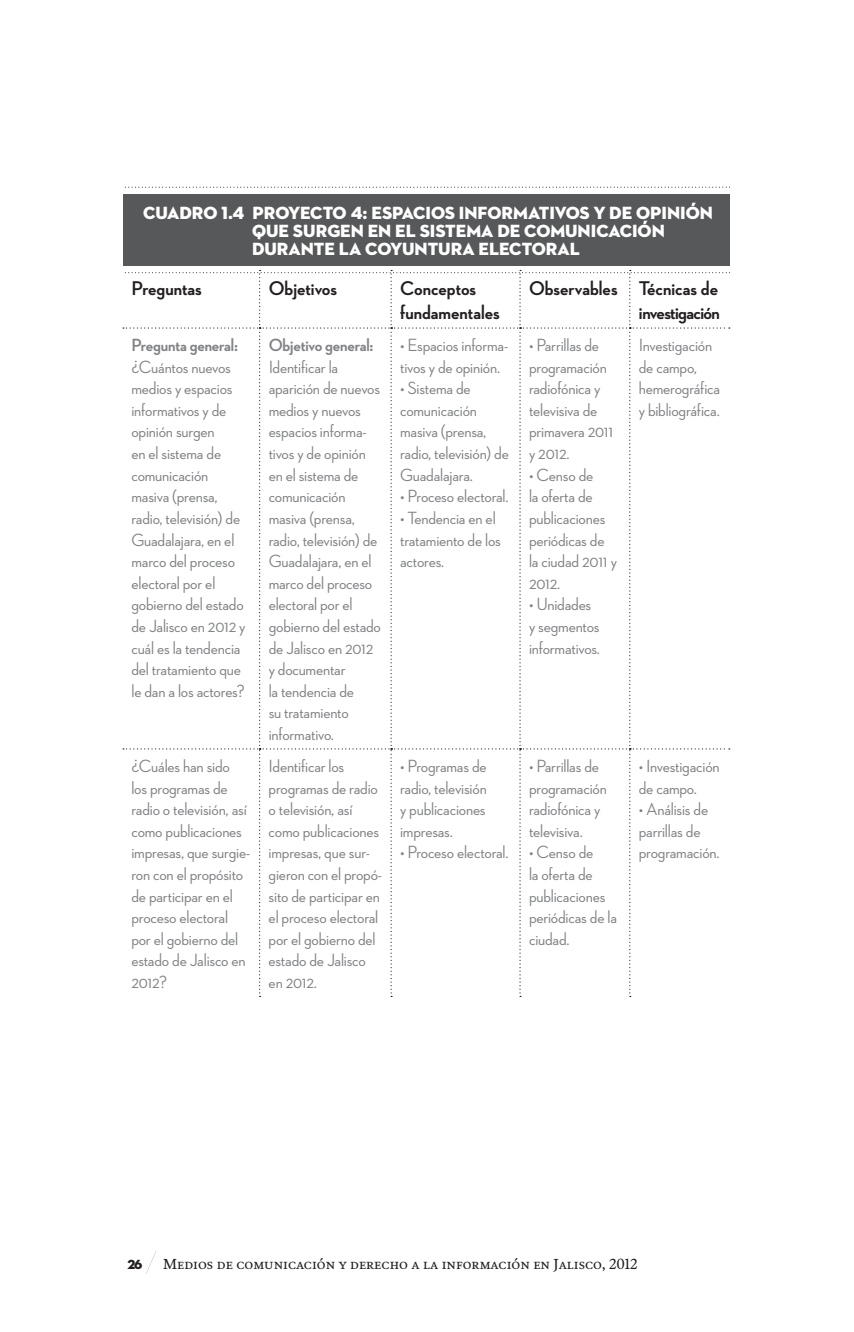
<style>
.page{position:relative;width:854px;height:1332px;background:#fff}
.page>*{position:absolute;margin:0;border:0;box-sizing:border-box;transform-origin:0 0}
.t1{font:700 20.25px/24.3px "Neutraface 2 Display";color:#231f20}
.t2{font:500 18px/21.6px "Neutraface 2 Display";letter-spacing:-.01em;color:#808285}
.t3{font:18px/18px "Neutraface 2 Display Titling";color:#fff}
.t4{font:700 18px "Neutraface 2 Display";letter-spacing:-.01em;color:#808285}
.t5{font:14.62px "Poynter OS Text";color:#231f20}
.t6{font:13.5px "Neutraface 2 Display Titling SC850";color:#231f20}
</style>
<div class="page">
<svg style="left:146px;top:1251px;width:10px;height:23px"></svg>
<div style="left:124px;top:195px;width:606px;height:71px;background:#57585a"></div>
<svg style="left:125px;top:187px;width:605px;height:1px"></svg>
<svg style="left:123px;top:270px;width:607px;height:727px"></svg>
<p class="t3" style="left:252px;top:204px;width:462px;text-indent:-109px">CUADRO 1.4 PROYECTO 4: ESPACIOS INFORMATIVOS Y DE OPINIÓN<br>QUE SURGEN EN EL SISTEMA DE COMUNICACIÓN<br>DURANTE LA COYUNTURA ELECTORAL</p>
<p class="t1" style="left:131px;top:276px;width:72px">Preguntas</p>
<p class="t1" style="left:269px;top:276px;width:70px">Objetivos</p>
<p class="t1" style="left:400px;top:276px;width:101px">Conceptos fundamentales</p>
<p class="t1" style="left:529px;top:276px;width:192px;text-align:right">Observables Técnicas de investigación</p>
<p class="t4" style="left:131px;top:335px;width:108px">Pregunta general:</p>
<p class="t2" style="left:131px;top:356px;width:115px">¿Cuántos nuevos medios y espacios informativos y de opinión surgen<br>en el sistema de comunicación masiva (prensa, radio, televisión) de<br>Guadalajara, en el marco del proceso electoral por el gobierno del estado de Jalisco en 2012 y cuál es la tendencia del tratamiento que le dan a los actores?</p>
<p class="t2" style="left:400px;top:334px;width:110px">• Espacios informa&shy;tivos y de opinión.</p>
<p class="t2" style="left:400px;top:377px;width:110px">• Sistema de comunicación masiva (prensa, radio, televisión) de<br>Guadalajara.</p>
<p class="t2" style="left:400px;top:485px;width:110px">• Proceso electoral.</p>
<p class="t2" style="left:400px;top:507px;width:102px">• Tendencia en el tratamiento de los actores.</p>
<p class="t2" style="left:529px;top:334px;width:86px">• Parrillas de programación radiofónica y televisiva de primavera 2011 y 2012.</p>
<p class="t2" style="left:529px;top:464px;width:89px">• Censo de<br>la oferta de publicaciones periódicas de la ciudad 2011 y<br>2012.</p>
<p class="t2" style="left:529px;top:593px;width:73px">• Unidades y segmentos informativos.</p>
<p class="t4" style="left:269px;top:335px;width:106px">Objetivo general:</p>
<p class="t2" style="left:269px;top:356px;width:114px">Identificar la aparición de nuevos medios y nuevos espacios informa&shy;tivos y de opinión en el sistema de comunicación masiva (prensa, radio, televisión) de<br>Guadalajara, en el marco del proceso electoral por el gobierno del estado de Jalisco en 2012 y documentar<br>la tendencia de<br>su tratamiento informativo.</p>
<p class="t2" style="left:638px;top:334px;width:83px">Investigación de campo, hemerográfica y bibliográfica.</p>
<p class="t2" style="left:131px;top:755px;width:120px">¿Cuáles han sido<br>los programas de radio o televisión, así como publicaciones impresas, que surgie&shy;ron con el propósito de participar en el proceso electoral por el gobierno del estado de Jalisco en<br>2012?</p>
<p class="t2" style="left:268px;top:755px;width:115px">Identificar los programas de radio o televisión, así como publicaciones impresas, que sur&shy;gieron con el propó&shy;sito de participar en el proceso electoral por el gobierno del estado de Jalisco en 2012.</p>
<p class="t2" style="left:400px;top:755px;width:88px;text-align:justify">• Programas de radio, televisión y publicaciones impresas.</p>
<p class="t2" style="left:400px;top:842px;width:110px">• Proceso electoral.</p>
<p class="t2" style="left:529px;top:755px;width:79px">• Parrillas de programación radiofónica y televisiva.</p>
<p class="t2" style="left:529px;top:842px;width:89px">• Censo de<br>la oferta de publicaciones periódicas de la ciudad.</p>
<p class="t2" style="left:638px;top:755px;width:82px">• Investigación de campo.</p>
<p class="t2" style="left:638px;top:798px;width:82px">• Análisis de parrillas de programación.</p>
<p class="t6" style="left:127px;top:1256px;width:17px">26</p>
<p class="t5" style="left:163px;top:1255px;width:476px">Medios de comunicación y derecho a la información en Jalisco, 2012</p>
</div>
